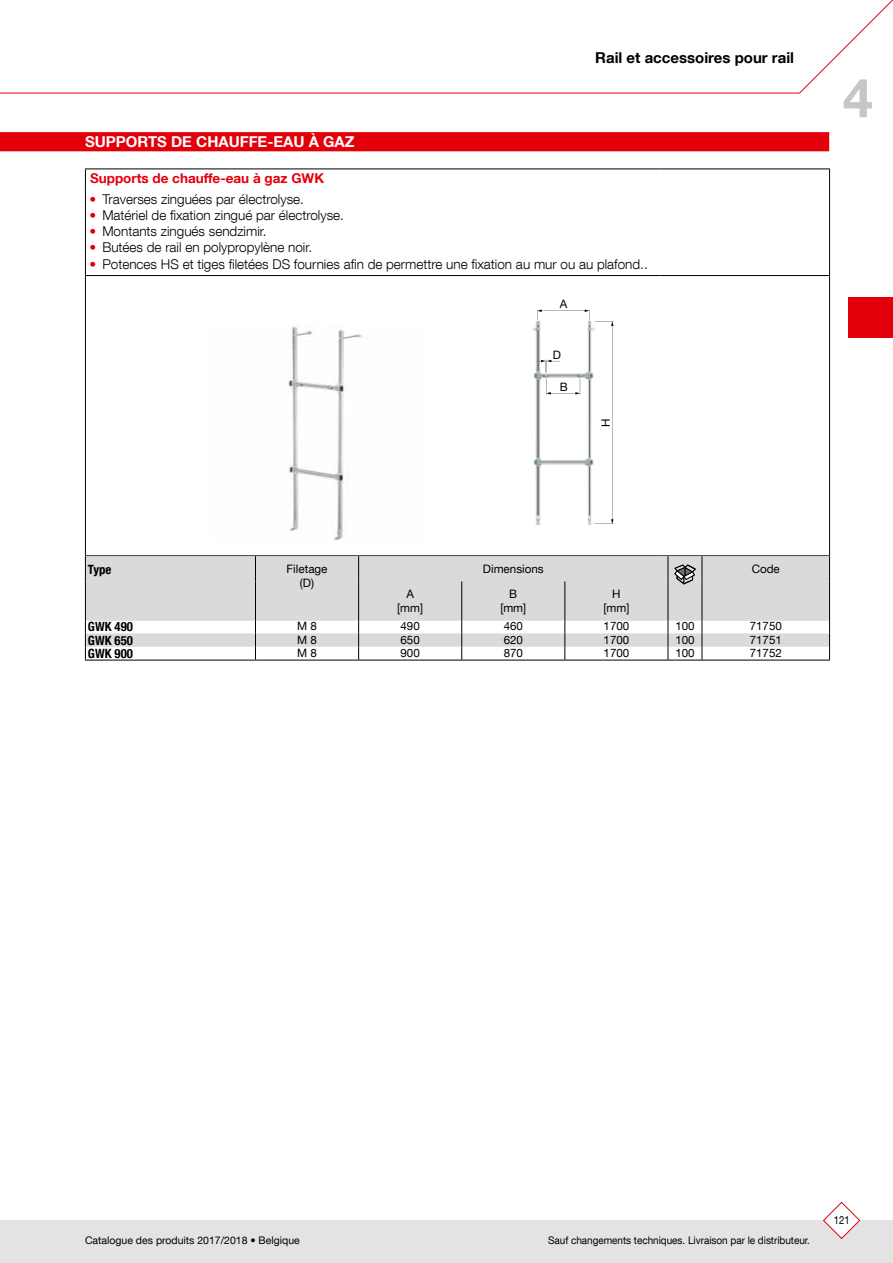
<style>
.page{position:relative;width:893px;height:1263px;background:#fff}
.page>*{position:absolute;margin:0;border:0;box-sizing:border-box;transform-origin:0 0}
.t1{font:700 54px "Helvetica Neue LT Com";color:#c5c6c6}
.t2{font:700 15px "Helvetica Neue LT Com";color:#000}
.t3{font:700 15px "Helvetica Neue LT Com";color:#fff}
.t4{font:300 13.5px "Helvetica Neue LT Com";color:#000}
.t5{font:700 13.5px "Helvetica Neue LT Com";color:#e3000b}
.t6{font:700 condensed 12.75px "Helvetica Neue LT Com";color:#000}
.t7{font:11.7px/14px "Helvetica Neue LT Com";color:#000;text-align:center}
.t8{font:11.55px "Helvetica Neue LT Com";color:#000}
.t9{font:11.25px "Helvetica Neue LT Com";color:#000;scale:.85 1}
.t10{font:10.5px "Helvetica Neue LT Com";letter-spacing:-.005em;color:#000;scale:.95 1}
.t11{font:10.5px "Helvetica Neue LT Com";letter-spacing:-.005em;color:#000}
.s1{color:#e3000b}
</style>
<div class="page">
<div style="left:0;top:1220px;width:893px;height:43px;background:#e3e3e3"></div>
<svg style="left:0;top:0;width:893px;height:94px"></svg>
<svg style="left:823px;top:1201px;width:38px;height:38px"></svg>
<div style="left:848px;top:298px;width:45px;height:40px;background:#e3000b"></div>
<div style="left:0;top:132px;width:829px;height:19px;background:#e3000b"></div>
<hr style="left:85px;top:169px;width:574px;height:1px;background:#000">
<svg style="left:85px;top:169px;width:1px;height:21px"></svg>
<hr style="left:85px;top:190px;width:1px;height:85px;background:#000">
<hr style="left:829px;top:190px;width:1px;height:85px;background:#000">
<hr style="left:659px;top:169px;width:171px;height:1px;background:#000">
<svg style="left:829px;top:169px;width:1px;height:21px"></svg>
<hr style="left:85px;top:275px;width:574px;height:1px;background:#000">
<hr style="left:85px;top:276px;width:1px;height:279px;background:#000">
<hr style="left:659px;top:275px;width:171px;height:1px;background:#000">
<hr style="left:829px;top:276px;width:1px;height:279px;background:#000">
<hr style="left:85px;top:555px;width:574px;height:1px;background:#000">
<hr style="left:659px;top:555px;width:171px;height:1px;background:#000">
<img style="left:288px;top:326px;width:75px;height:214px">
<img style="left:532px;top:321px;width:5px;height:204px">
<svg style="left:537px;top:309px;width:77px;height:216px"></svg>
<svg style="left:86px;top:556px;width:743px;height:91px;background:#dddede"></svg>
<svg style="left:85px;top:556px;width:1px;height:25px"></svg>
<svg style="left:255px;top:556px;width:1px;height:25px"></svg>
<svg style="left:358px;top:556px;width:1px;height:25px"></svg>
<svg style="left:702px;top:556px;width:1px;height:25px"></svg>
<svg style="left:829px;top:556px;width:1px;height:25px"></svg>
<hr style="left:85px;top:581px;width:1px;height:40px;background:#000">
<hr style="left:255px;top:581px;width:1px;height:40px;background:#000">
<hr style="left:358px;top:581px;width:1px;height:40px;background:#000">
<hr style="left:461px;top:581px;width:1px;height:40px;background:#000">
<hr style="left:564px;top:581px;width:1px;height:40px;background:#000">
<hr style="left:668px;top:581px;width:1px;height:40px;background:#000">
<hr style="left:702px;top:581px;width:1px;height:40px;background:#000">
<hr style="left:829px;top:581px;width:1px;height:40px;background:#000">
<svg style="left:85px;top:621px;width:1px;height:39px"></svg>
<svg style="left:255px;top:621px;width:1px;height:39px"></svg>
<svg style="left:358px;top:621px;width:1px;height:39px"></svg>
<svg style="left:461px;top:621px;width:1px;height:39px"></svg>
<svg style="left:564px;top:621px;width:1px;height:39px"></svg>
<svg style="left:668px;top:621px;width:1px;height:39px"></svg>
<svg style="left:702px;top:621px;width:1px;height:39px"></svg>
<svg style="left:829px;top:621px;width:1px;height:39px"></svg>
<hr style="left:85px;top:660px;width:170px;height:1px;background:#000">
<hr style="left:255px;top:660px;width:104px;height:1px;background:#000">
<hr style="left:359px;top:660px;width:103px;height:1px;background:#000">
<hr style="left:462px;top:660px;width:103px;height:1px;background:#000">
<hr style="left:565px;top:660px;width:103px;height:1px;background:#000">
<hr style="left:668px;top:660px;width:34px;height:1px;background:#000">
<hr style="left:702px;top:660px;width:128px;height:1px;background:#000">
<svg style="left:668px;top:556px;width:27px;height:28px"></svg>
<p class="t2" style="left:595px;top:49px;width:200px">Rail et accessoires pour rail</p>
<p class="t3" style="left:85px;top:132px;width:271px">SUPPORTS DE CHAUFFE-EAU À GAZ</p>
<p class="t5" style="left:90px;top:169px;width:236px">Supports de chauffe-eau à gaz GWK</p>
<p class="t4" style="left:90px;top:191px;width:216px"><span class="s1">•</span> Traverses zinguées par électrolyse.</p>
<p class="t4" style="left:90px;top:207px;width:256px"><span class="s1">•</span> Matériel de fixation zingué par électrolyse.</p>
<p class="t4" style="left:90px;top:223px;width:179px"><span class="s1">•</span> Montants zingués sendzimir.</p>
<p class="t4" style="left:90px;top:239px;width:224px"><span class="s1">•</span> Butées de rail en polypropylène noir.</p>
<p class="t4" style="left:90px;top:255px;width:560px"><span class="s1">•</span> Potences HS et tiges filetées DS fournies afin de permettre une fixation au mur ou au plafond..</p>
<p class="t7" style="left:560px;top:297px;width:9px">A</p>
<p class="t7" style="left:553px;top:347px;width:10px">D</p>
<p class="t7" style="left:560px;top:379px;width:9px">B</p>
<p class="t7" style="left:598px;top:427px;width:10px;rotate:-90deg">H</p>
<h1 class="t1" style="left:843px;top:64px;width:32px">4</h1>
<p class="t6" style="left:88px;top:562px;width:25px">Type</p>
<p class="t7" style="left:287px;top:562px;width:42px">Filetage (D)</p>
<p class="t7" style="left:483px;top:562px;width:62px">Dimensions</p>
<p class="t7" style="left:752px;top:562px;width:30px">Code</p>
<p class="t7" style="left:397px;top:587px;width:27px">A [mm]</p>
<p class="t7" style="left:500px;top:587px;width:27px">B [mm]</p>
<p class="t7" style="left:603px;top:587px;width:27px">H [mm]</p>
<p class="t6" style="left:88px;top:619px;width:47px">GWK 490</p>
<p class="t8" style="left:297px;top:619px;width:21px">M 8</p>
<p class="t8" style="left:401px;top:619px;width:21px">490</p>
<p class="t8" style="left:504px;top:619px;width:21px">460</p>
<p class="t8" style="left:604px;top:619px;width:27px">1700</p>
<p class="t8" style="left:675px;top:619px;width:21px">100</p>
<p class="t8" style="left:750px;top:619px;width:34px">71750</p>
<p class="t6" style="left:88px;top:632px;width:47px">GWK 650</p>
<p class="t8" style="left:297px;top:632px;width:21px">M 8</p>
<p class="t8" style="left:401px;top:632px;width:21px">650</p>
<p class="t8" style="left:504px;top:632px;width:21px">620</p>
<p class="t8" style="left:604px;top:632px;width:27px">1700</p>
<p class="t8" style="left:675px;top:632px;width:21px">100</p>
<p class="t8" style="left:750px;top:632px;width:34px">71751</p>
<p class="t6" style="left:88px;top:646px;width:47px">GWK 900</p>
<p class="t8" style="left:297px;top:646px;width:21px">M 8</p>
<p class="t8" style="left:401px;top:646px;width:21px">900</p>
<p class="t8" style="left:504px;top:646px;width:21px">870</p>
<p class="t8" style="left:604px;top:646px;width:27px">1700</p>
<p class="t8" style="left:675px;top:646px;width:21px">100</p>
<p class="t8" style="left:750px;top:646px;width:34px">71752</p>
<p class="t11" style="left:85px;top:1234px;width:216px">Catalogue des produits 2017/2018 • Belgique</p>
<p class="t10" style="left:548px;top:1234px;width:277px">Sauf changements techniques. Livraison par le distributeur.</p>
<p class="t9" style="left:834px;top:1213px;width:20px">121</p>
</div>
